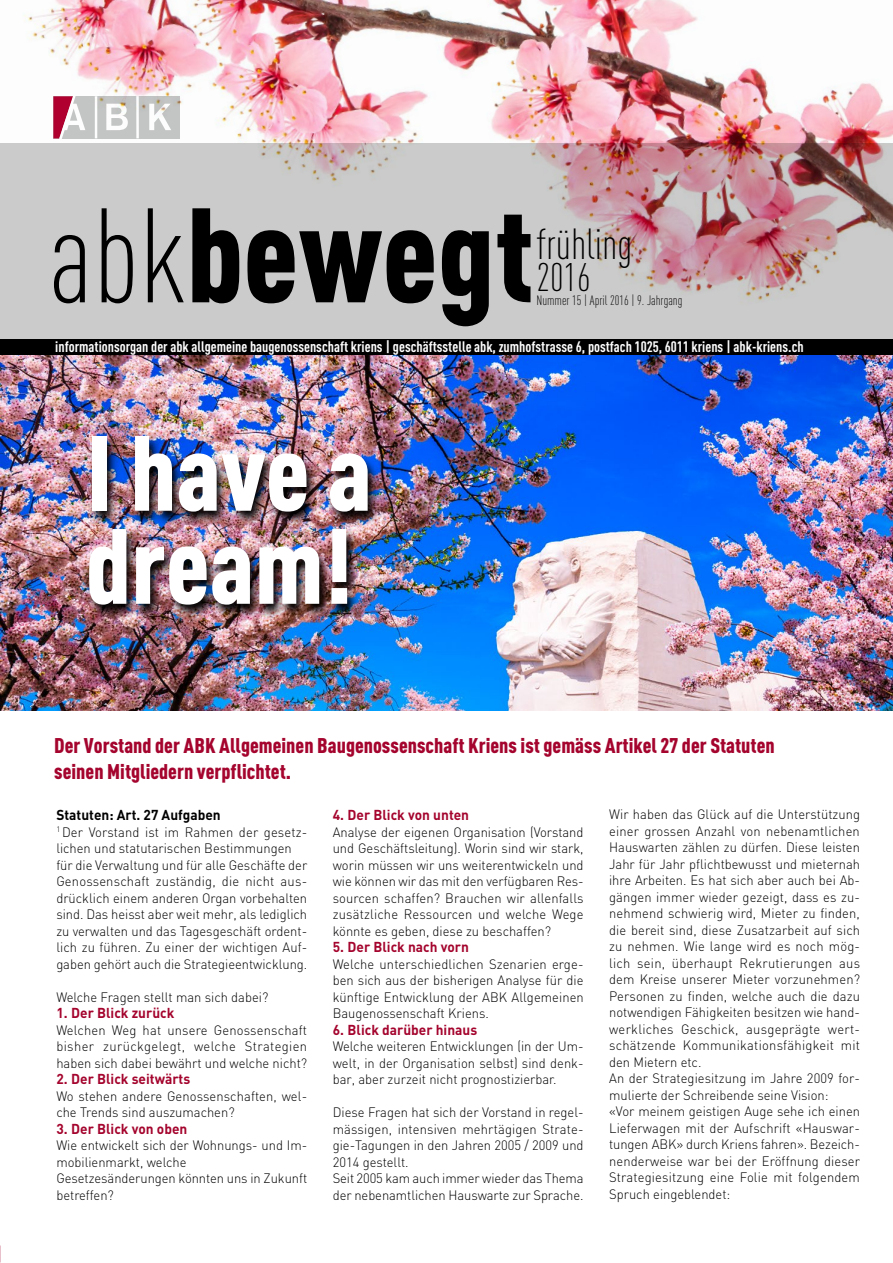
<style>
.page{position:relative;width:893px;height:1263px;background:#fff}
.page>*{position:absolute;margin:0;border:0;box-sizing:border-box;transform-origin:0 0}
.t1{font:900 132px "DIN Cond";color:#000}
.t2{font:900 105px/93px "DIN Cond";color:#fff}
.t3{font:300 42.9px "DIN Cond";color:#000}
.t4{font:300 39.3px "DIN Cond";color:#000}
.t5{font:900 21px/25.2px "DIN Cond";color:#a4042d}
.t6{font:700 15px "DIN Cond";color:#fff}
.t7{font:700 14.25px "DIN";color:#a4042d;scale:.96 1}
.t8{font:700 14.25px "DIN";color:#000;scale:.96 1}
.t9{font:300 13.5px/16.5px "DIN";color:#000;scale:.96 1}
.t10{font:300 13.5px "DIN Cond";color:#000}
.s1{font-weight:300}
</style>
<div class="page">
<div style="left:0;top:339px;width:893px;height:17px;background:#000"></div>
<img style="left:0;top:355px;width:893px;height:355px">
<img style="left:85px;top:435px;width:295px;height:185px">
<img style="left:0;top:0;width:893px;height:339px">
<hr style="left:0;top:1089px;width:1px;height:174px;background:#000">
<h1 class="t1" style="left:49px;top:173px;width:486px"><span class="s1">abk</span>bewegt</h1>
<h3 class="t3" style="left:536px;top:219px;width:98px">frühling</h3>
<h3 class="t4" style="left:536px;top:254px;width:56px">2016</h3>
<p class="t10" style="left:536px;top:293px;width:148px">Nummer 15 | April 2016 | 9. Jahrgang</p>
<p class="t6" style="left:55px;top:338px;width:750px">informationsorgan der abk allgemeine baugenossenschaft kriens | geschäftsstelle abk, zumhofstrasse 6, postfach 1025, 6011 kriens | abk-kriens.ch</p>
<h2 class="t2" style="left:86px;top:423px;width:288px">I have a dream!</h2>
<h3 class="t5" style="left:54px;top:733px;width:722px">Der Vorstand der ABK Allgemeinen Baugenossenschaft Kriens ist gemäss Artikel 27 der Statuten seinen Mitgliedern verpflichtet.</h3>
<p class="t8" style="left:56px;top:805px;width:173px">Statuten: Art. 27 Aufgaben</p>
<p class="t9" style="left:56px;top:823px;width:263px"><sup>1</sup> Der Vorstand ist im Rahmen der gesetz&shy;lichen und statutarischen Bestimmungen für die Verwaltung und für alle Geschäfte der Genossenschaft zuständig, die nicht aus&shy;drücklich einem anderen Organ vorbehalten sind. Das heisst aber weit mehr, als lediglich zu verwalten und das Tagesgeschäft ordent&shy;lich zu führen. Zu einer der wichtigen Auf&shy;gaben gehört auch die Strategieentwicklung.</p>
<p class="t9" style="left:56px;top:988px;width:222px">Welche Fragen stellt man sich dabei?</p>
<p class="t7" style="left:56px;top:1003px;width:124px">1. Der Blick zurück</p>
<p class="t9" style="left:56px;top:1021px;width:263px;text-align:justify">Welchen Weg hat unsere Genossenschaft bisher zurückgelegt, welche Strategien haben sich dabei bewährt und welche nicht?</p>
<p class="t7" style="left:56px;top:1069px;width:141px">2. Der Blick seitwärts</p>
<p class="t9" style="left:56px;top:1087px;width:263px">Wo stehen andere Genossenschaften, wel&shy;che Trends sind auszumachen?</p>
<p class="t7" style="left:56px;top:1119px;width:138px">3. Der Blick von oben</p>
<p class="t9" style="left:56px;top:1137px;width:263px">Wie entwickelt sich der Wohnungs- und Im&shy;mobilienmarkt, welche<br>Gesetzesänderungen könnten uns in Zukunft betreffen?</p>
<p class="t7" style="left:333px;top:805px;width:144px">4. Der Blick von unten</p>
<p class="t9" style="left:333px;top:823px;width:263px;text-align:justify">Analyse der eigenen Organisation (Vorstand und Geschäftsleitung). Worin sind wir stark, worin müssen wir uns weiterentwickeln und wie können wir das mit den verfügbaren Res&shy;sourcen schaffen? Brauchen wir allenfalls zusätzliche Ressourcen und welche Wege könnte es geben, diese zu beschaffen?</p>
<p class="t7" style="left:333px;top:937px;width:143px">5. Der Blick nach vorn</p>
<p class="t9" style="left:333px;top:955px;width:263px;text-align:justify">Welche unterschiedlichen Szenarien erge&shy;ben sich aus der bisherigen Analyse für die künftige Entwicklung der ABK Allgemeinen Baugenossenschaft Kriens.</p>
<p class="t7" style="left:333px;top:1020px;width:152px">6. Blick darüber hinaus</p>
<p class="t9" style="left:333px;top:1038px;width:263px;text-align:justify">Welche weiteren Entwicklungen (in der Um&shy;welt, in der Organisation selbst) sind denk&shy;bar, aber zurzeit nicht prognostizierbar.</p>
<p class="t9" style="left:333px;top:1104px;width:263px">Diese Fragen hat sich der Vorstand in regel&shy;mässigen, intensiven mehrtägigen Strate&shy;gie-Tagungen in den Jahren 2005 / 2009 und 2014 gestellt.<br>Seit 2005 kam auch immer wieder das Thema der nebenamtlichen Hauswarte zur Sprache.</p>
<p class="t9" style="left:609px;top:806px;width:263px">Wir haben das Glück auf die Unterstützung einer grossen Anzahl von nebenamtlichen Hauswarten zählen zu dürfen. Diese leisten Jahr für Jahr pflichtbewusst und mieternah ihre Arbeiten. Es hat sich aber auch bei Ab&shy;gängen immer wieder gezeigt, dass es zu&shy;nehmend schwierig wird, Mieter zu finden, die bereit sind, diese Zusatzarbeit auf sich zu nehmen. Wie lange wird es noch mög&shy;lich sein, überhaupt Rekrutierungen aus dem Kreise unserer Mieter vorzunehmen?<br>Personen zu finden, welche auch die dazu notwendigen Fähigkeiten besitzen wie hand&shy;werkliches Geschick, ausgeprägte wert&shy;schätzende Kommunikationsfähigkeit mit den Mietern etc.<br>An der Strategiesitzung im Jahre 2009 for&shy;mulierte der Schreibende seine Vision:<br>«Vor meinem geistigen Auge sehe ich einen Lieferwagen mit der Aufschrift «Hauswar&shy;tungen ABK» durch Kriens fahren». Bezeich&shy;nenderweise war bei der Eröffnung dieser Strategiesitzung eine Folie mit folgendem Spruch eingeblendet:</p>
</div>
